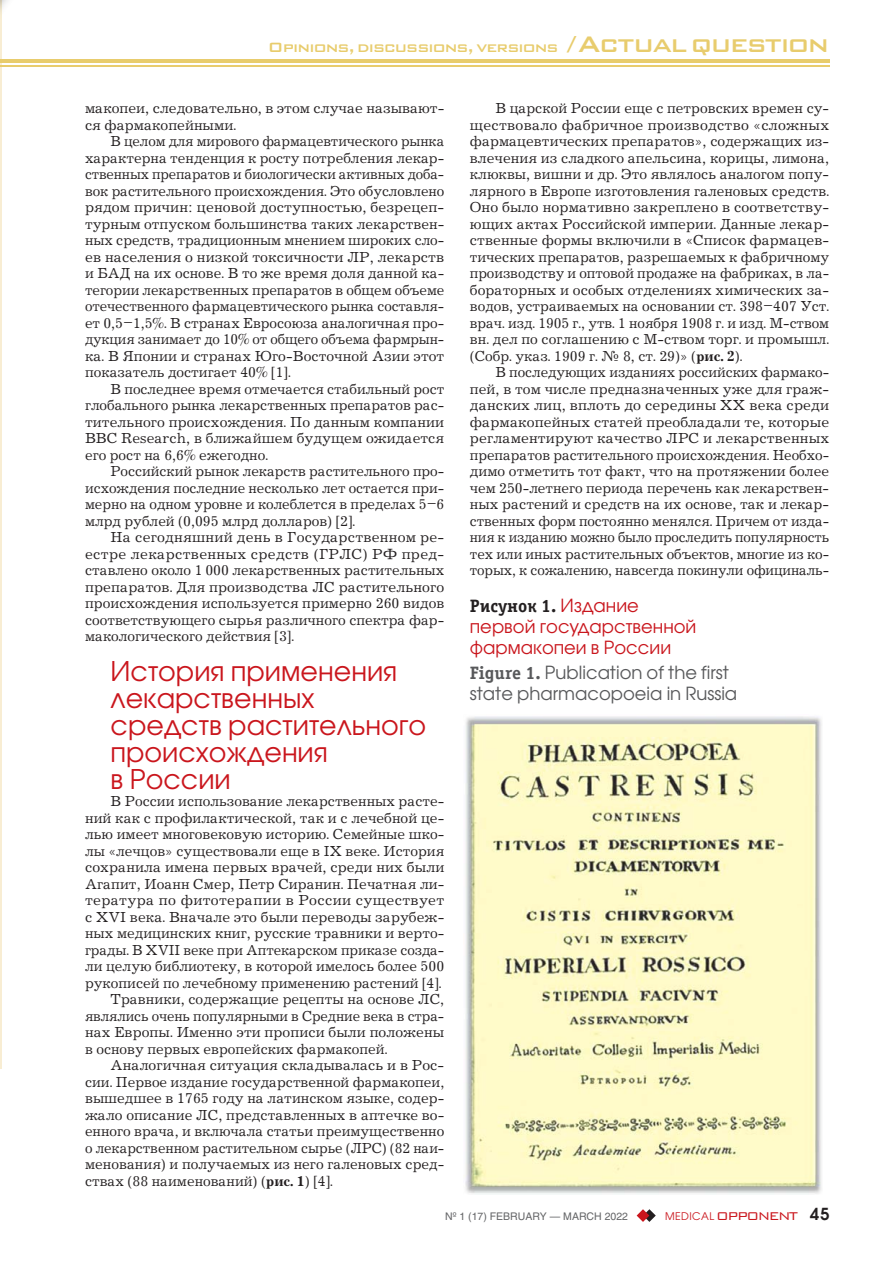
<style>
.page{position:relative;width:893px;height:1263px;background:#fff}
.page>*{position:absolute;margin:0;border:0;box-sizing:border-box;transform-origin:0 0}
.t1{font:27px/27px "Avant Garde Gothic C";color:#ca161d}
.t2{font:18px/21px "Avant Garde Gothic C";color:#58595b}
.t3{font:18px "Bank Gothic Md BT";letter-spacing:-.05em;color:#e8cc6d}
.t4{font:18px/21px "Avant Garde Gothic C";color:#c9161d}
.t5{font:18px "Officina Serif Bold ITC";color:#231f20}
.t6{font:15px/16.5px "Journal";color:#231f20;text-align:justify}
.t7{font:15px "Journal";letter-spacing:.02em;color:#231f20}
.t8{font:15px "Bank Gothic Lt BT";letter-spacing:-.1em;color:#ca161d}
.t9{font:10.5px "AG Letterica C";color:#636466}
.s1{font-size:30px}
.s2{font-weight:700}
.s3{font-family:"Avant Garde Gothic C";color:#c9161d}
.s4{font-family:"Officina Serif Bold ITC"}
.s5{font-family:"Avant Garde Gothic C";font-size:10.5px}
.s6{font-family:"Avant Garde Gothic C";font-weight:700;font-size:16.5px;color:#231f20}
</style>
<div class="page">
<img style="left:0;top:0;width:16px;height:1069px">
<hr style="left:0;top:59px;width:829px;height:4px;background:#e8cc6d">
<hr style="left:0;top:66px;width:829px;height:1px;background:#e8cc6d">
<img style="left:465px;top:716px;width:357px;height:478px">
<svg style="left:637px;top:1209px;width:19px;height:13px"></svg>
<p class="t3" style="left:268px;top:35px;width:563px">Opinions, discussions, versions <span class="s1">/Aсtual question</span></p>
<p class="t6" style="left:85px;top:102px;width:361px">макопеи, следовательно, в этом случае называют&shy;ся фармакопейными.</p>
<p class="t6" style="left:85px;top:135px;width:361px;text-indent:26px">В целом для мирового фармацевтического рынка характерна тенденция к росту потребления лекар&shy;ственных препаратов и биологически активных доба&shy;вок растительного происхождения. Это обусловлено рядом причин: ценовой доступностью, безрецеп&shy;турным отпуском большинства таких лекарствен&shy;ных средств, традиционным мнением широких сло&shy;ев населения о низкой токсичности ЛР, лекарств и БАД на их основе. В то же время доля данной ка&shy;тегории лекарственных препаратов в общем объеме отечественного фармацевтического рынка составля&shy;ет 0,5–1,5%. В странах Евросоюза аналогичная про&shy;дукция занимает до 10% от общего объема фармрын&shy;ка. В Японии и странах Юго-Восточной Азии этот показатель достигает 40% [1].</p>
<p class="t6" style="left:85px;top:382px;width:361px;text-indent:26px">В последнее время отмечается стабильный рост глобального рынка лекарственных препаратов рас&shy;тительного происхождения. По данным компании BBC Research, в ближайшем будущем ожидается его рост на 6,6% ежегодно.</p>
<p class="t6" style="left:85px;top:465px;width:361px;text-indent:26px">Российский рынок лекарств растительного про&shy;исхождения последние несколько лет остается при&shy;мерно на одном уровне и колеблется в пределах 5–6 млрд рублей (0,095 млрд долларов) [2].</p>
<p class="t6" style="left:85px;top:531px;width:361px;text-indent:26px">На сегодняшний день в Государственном ре&shy;естре лекарственных средств (ГРЛС) РФ пред&shy;ставлено около 1 000 лекарственных растительных препаратов. Для производства ЛС растительного происхождения используется примерно 260 видов соответствующего сырья различного спектра фар&shy;макологического действия [3].</p>
<h1 class="t1" style="left:111px;top:660px;width:317px">История применения лекарственных средств растительного происхождения<br>в России</h1>
<p class="t6" style="left:111px;top:795px;width:335px">В России использование лекарственных расте-</p>
<p class="t6" style="left:85px;top:811px;width:361px">ний как с профилактической, так и с лечебной це-</p>
<p class="t6" style="left:85px;top:828px;width:361px">лью имеет многовековую историю. Семейные шко-</p>
<p class="t6" style="left:85px;top:844px;width:361px">лы «лечцов» существовали еще в IX веке. История</p>
<p class="t6" style="left:85px;top:861px;width:361px">сохранила имена первых врачей, среди них были</p>
<p class="t6" style="left:85px;top:877px;width:361px">Агапит, Иоанн Смер, Петр Сиранин. Печатная ли-</p>
<p class="t7" style="left:85px;top:895px;width:361px">тература по фитотерапии в России существует</p>
<p class="t6" style="left:85px;top:910px;width:361px">с XVI века. Вначале это были переводы зарубеж-</p>
<p class="t6" style="left:85px;top:927px;width:361px">ных медицинских книг, русские травники и верто-</p>
<p class="t6" style="left:85px;top:943px;width:361px">грады. В XVII веке при Аптекарском приказе созда-</p>
<p class="t6" style="left:85px;top:960px;width:361px">ли целую библиотеку, в которой имелось более 500</p>
<p class="t6" style="left:85px;top:976px;width:358px">рукописей по лечебному применению растений [4].</p>
<p class="t6" style="left:111px;top:993px;width:335px">Травники, содержащие рецепты на основе ЛС,</p>
<p class="t6" style="left:85px;top:1009px;width:361px">являлись очень популярными в Средние века в стра-</p>
<p class="t6" style="left:85px;top:1026px;width:361px">нах Европы. Именно эти прописи были положены</p>
<p class="t6" style="left:85px;top:1042px;width:304px">в основу первых европейских фармакопей.</p>
<p class="t6" style="left:111px;top:1059px;width:335px">Аналогичная ситуация складывалась и в Рос-</p>
<p class="t6" style="left:85px;top:1075px;width:361px">сии. Первое издание государственной фармакопеи,</p>
<p class="t6" style="left:85px;top:1092px;width:361px">вышедшее в 1765 году на латинском языке, содер-</p>
<p class="t6" style="left:85px;top:1108px;width:361px">жало описание ЛС, представленных в аптечке во-</p>
<p class="t6" style="left:85px;top:1125px;width:361px">енного врача, и включала статьи преимущественно</p>
<p class="t6" style="left:85px;top:1141px;width:361px">о лекарственном растительном сырье (ЛРС) (82 наи-</p>
<p class="t6" style="left:85px;top:1158px;width:361px">менования) и получаемых из него галеновых сред-</p>
<p class="t6" style="left:85px;top:1174px;width:249px">ствах (88 наименований) (<span class="s2">рис. 1</span>) [4].</p>
<p class="t6" style="left:470px;top:102px;width:361px;text-indent:26px">В царской России еще с петровских времен су&shy;ществовало фабричное производство «сложных фармацевтических препаратов», содержащих из&shy;влечения из сладкого апельсина, корицы, лимона, клюквы, вишни и др. Это являлось аналогом попу&shy;лярного в Европе изготовления галеновых средств.<br>Оно было нормативно закреплено в соответству&shy;ющих актах Российской империи. Данные лекар&shy;ственные формы включили в «Список фармацев&shy;тических препаратов, разрешаемых к фабричному производству и оптовой продаже на фабриках, в ла&shy;бораторных и особых отделениях химических за&shy;водов, устраиваемых на основании ст. 398–407 Уст. врач. изд. 1905 г., утв. 1 ноября 1908 г. и изд. М-ством вн. дел по соглашению с М-ством торг. и промышл. (Собр. указ. 1909 г. № 8, ст. 29)» (<span class="s2">рис. 2</span>).</p>
<p class="t6" style="left:470px;top:366px;width:361px;text-indent:26px">В последующих изданиях российских фармако&shy;пей, в том числе предназначенных уже для граж&shy;данских лиц, вплоть до середины XX века среди фармакопейных статей преобладали те, которые регламентируют качество ЛРС и лекарственных препаратов растительного происхождения. Необхо&shy;димо отметить тот факт, что на протяжении более чем 250-летнего периода перечень как лекарствен&shy;ных растений и средств на их основе, так и лекар&shy;ственных форм постоянно менялся. Причем от изда&shy;ния к изданию можно было проследить популярность тех или иных растительных объектов, многие из ко&shy;торых, к сожалению, навсегда покинули официналь-</p>
<p class="t5" style="left:470px;top:599px;width:170px">Рисунок 1. <span class="s3">Издание</span></p>
<p class="t4" style="left:470px;top:618px;width:228px">первой государственной фармакопеи в России</p>
<p class="t2" style="left:470px;top:664px;width:269px"><span class="s4">Figure 1.</span> Publication of the first state pharmacopoeia in Russia</p>
<p class="t9" style="left:445px;top:1213px;width:184px">№ 1 (17) FEBRUARY — MARCH 2022</p>
<p class="t8" style="left:665px;top:1206px;width:166px"><span class="s5">MEDICAL</span> OPPONENT <span class="s6">45</span></p>
</div>
